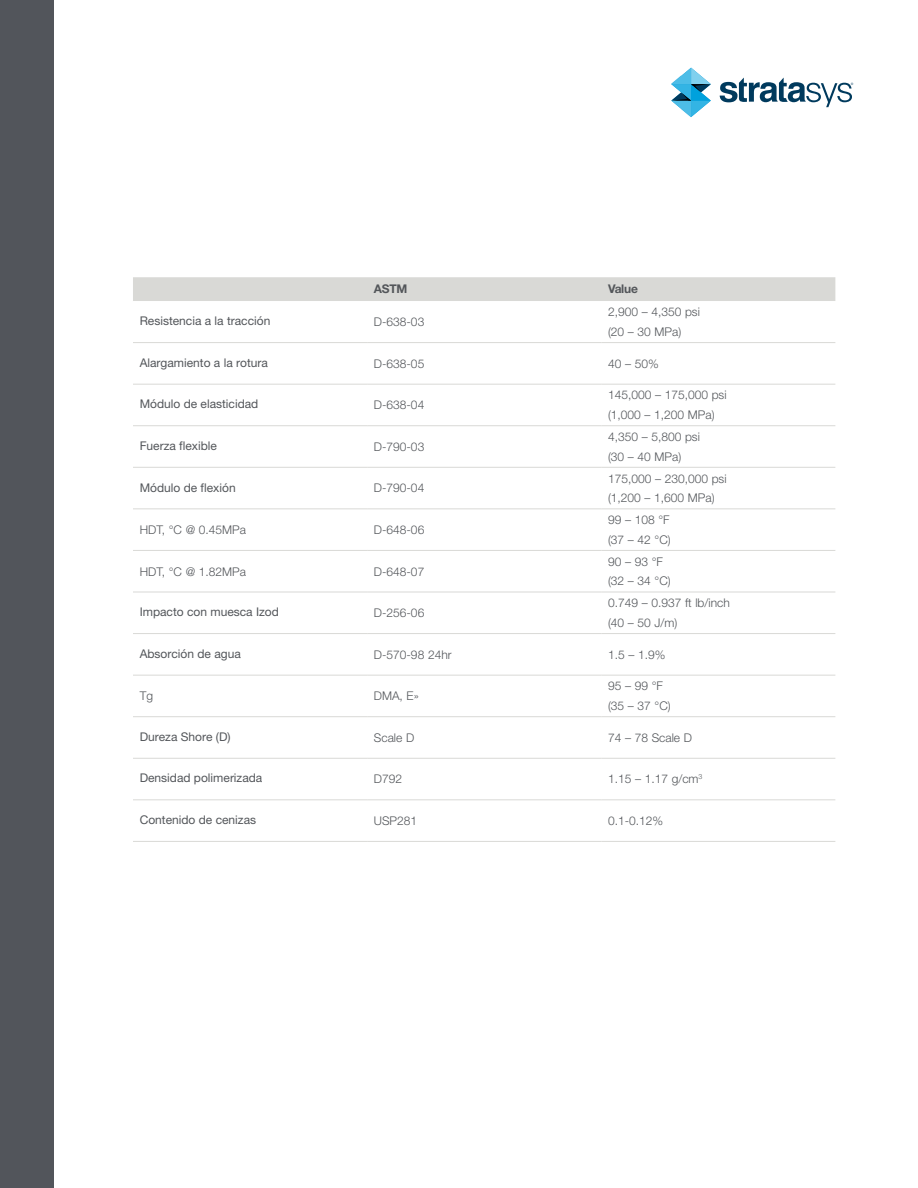
<style>
.page{position:relative;width:918px;height:1188px;background:#fff}
.page>*{position:absolute;margin:0;border:0;box-sizing:border-box;transform-origin:0 0}
.t1{font:300 12px/19.5px "Helvetica Neue LT Std";color:#53565a}
.t2{font:12px "Helvetica Neue LT Std";color:#53565a}
.t3{font:700 12px "Helvetica Neue LT Std";letter-spacing:-.02em;color:#53565a}
</style>
<div class="page">
<svg style="left:671px;top:68px;width:40px;height:49px"></svg>
<svg style="left:720px;top:78px;width:133px;height:29px"></svg>
<div style="left:0;top:0;width:54px;height:1188px;background:#52555b"></div>
<div style="left:133px;top:277px;width:702px;height:24px;background:#d9d9d6"></div>
<svg style="left:133px;top:383px;width:702px;height:418px"></svg>
<hr style="left:601px;top:342px;width:234px;height:1px;background:#d9d9d6">
<hr style="left:601px;top:384px;width:234px;height:1px;background:#d9d9d6">
<hr style="left:601px;top:425px;width:234px;height:1px;background:#d9d9d6">
<hr style="left:601px;top:467px;width:234px;height:1px;background:#d9d9d6">
<hr style="left:601px;top:508px;width:234px;height:1px;background:#d9d9d6">
<hr style="left:601px;top:550px;width:234px;height:1px;background:#d9d9d6">
<hr style="left:601px;top:592px;width:234px;height:1px;background:#d9d9d6">
<hr style="left:601px;top:633px;width:234px;height:1px;background:#d9d9d6">
<hr style="left:601px;top:675px;width:234px;height:1px;background:#d9d9d6">
<hr style="left:601px;top:716px;width:234px;height:1px;background:#d9d9d6">
<hr style="left:601px;top:758px;width:234px;height:1px;background:#d9d9d6">
<hr style="left:601px;top:799px;width:234px;height:1px;background:#d9d9d6">
<hr style="left:601px;top:841px;width:234px;height:1px;background:#d9d9d6">
<hr style="left:133px;top:342px;width:234px;height:1px;background:#d9d9d6">
<hr style="left:367px;top:342px;width:234px;height:1px;background:#d9d9d6">
<hr style="left:133px;top:384px;width:234px;height:1px;background:#d9d9d6">
<hr style="left:367px;top:384px;width:234px;height:1px;background:#d9d9d6">
<hr style="left:133px;top:425px;width:234px;height:1px;background:#d9d9d6">
<hr style="left:367px;top:425px;width:234px;height:1px;background:#d9d9d6">
<hr style="left:133px;top:467px;width:234px;height:1px;background:#d9d9d6">
<hr style="left:367px;top:467px;width:234px;height:1px;background:#d9d9d6">
<hr style="left:133px;top:508px;width:234px;height:1px;background:#d9d9d6">
<hr style="left:367px;top:508px;width:234px;height:1px;background:#d9d9d6">
<hr style="left:133px;top:550px;width:234px;height:1px;background:#d9d9d6">
<hr style="left:367px;top:550px;width:234px;height:1px;background:#d9d9d6">
<hr style="left:133px;top:592px;width:234px;height:1px;background:#d9d9d6">
<hr style="left:367px;top:592px;width:234px;height:1px;background:#d9d9d6">
<hr style="left:133px;top:633px;width:234px;height:1px;background:#d9d9d6">
<hr style="left:367px;top:633px;width:234px;height:1px;background:#d9d9d6">
<hr style="left:133px;top:675px;width:234px;height:1px;background:#d9d9d6">
<hr style="left:367px;top:675px;width:234px;height:1px;background:#d9d9d6">
<hr style="left:133px;top:716px;width:234px;height:1px;background:#d9d9d6">
<hr style="left:367px;top:716px;width:234px;height:1px;background:#d9d9d6">
<hr style="left:133px;top:758px;width:234px;height:1px;background:#d9d9d6">
<hr style="left:367px;top:758px;width:234px;height:1px;background:#d9d9d6">
<hr style="left:133px;top:799px;width:234px;height:1px;background:#d9d9d6">
<hr style="left:367px;top:799px;width:234px;height:1px;background:#d9d9d6">
<hr style="left:133px;top:841px;width:234px;height:1px;background:#d9d9d6">
<hr style="left:367px;top:841px;width:234px;height:1px;background:#d9d9d6">
<p class="t3" style="left:374px;top:282px;width:35px">ASTM</p>
<p class="t3" style="left:608px;top:282px;width:31px">Value</p>
<p class="t2" style="left:140px;top:314px;width:132px">Resistencia a la tracción</p>
<p class="t1" style="left:374px;top:312px;width:52px">D-638-03</p>
<p class="t1" style="left:608px;top:302px;width:93px">2,900 – 4,350 psi (20 – 30 MPa)</p>
<p class="t2" style="left:140px;top:355px;width:130px">Alargamiento a la rotura</p>
<p class="t1" style="left:374px;top:353px;width:52px">D-638-05</p>
<p class="t1" style="left:608px;top:353px;width:52px">40 – 50%</p>
<p class="t2" style="left:140px;top:397px;width:120px">Módulo de elasticidad</p>
<p class="t1" style="left:374px;top:395px;width:52px">D-638-04</p>
<p class="t1" style="left:608px;top:385px;width:120px">145,000 – 175,000 psi (1,000 – 1,200 MPa)</p>
<p class="t2" style="left:140px;top:439px;width:79px">Fuerza flexible</p>
<p class="t1" style="left:374px;top:437px;width:52px">D-790-03</p>
<p class="t1" style="left:608px;top:427px;width:93px">4,350 – 5,800 psi (30 – 40 MPa)</p>
<p class="t2" style="left:140px;top:480px;width:98px">Módulo de flexión</p>
<p class="t1" style="left:374px;top:478px;width:52px">D-790-04</p>
<p class="t1" style="left:608px;top:468px;width:120px">175,000 – 230,000 psi (1,200 – 1,600 MPa)</p>
<p class="t1" style="left:140px;top:520px;width:108px">HDT, °C @ 0.45MPa</p>
<p class="t1" style="left:374px;top:520px;width:52px">D-648-06</p>
<p class="t1" style="left:608px;top:510px;width:64px">99 – 108 °F (37 – 42 °C)</p>
<p class="t1" style="left:140px;top:561px;width:108px">HDT, °C @ 1.82MPa</p>
<p class="t1" style="left:374px;top:561px;width:52px">D-648-07</p>
<p class="t1" style="left:608px;top:552px;width:64px">90 – 93 °F (32 – 34 °C)</p>
<p class="t2" style="left:140px;top:605px;width:141px">Impacto con muesca Izod</p>
<p class="t1" style="left:374px;top:603px;width:52px">D-256-06</p>
<p class="t1" style="left:608px;top:593px;width:123px">0.749 – 0.937 ft lb/inch (40 – 50 J/m)</p>
<p class="t2" style="left:140px;top:646px;width:103px">Absorción de agua</p>
<p class="t1" style="left:374px;top:644px;width:79px">D-570-98 24hr</p>
<p class="t1" style="left:608px;top:644px;width:59px">1.5 – 1.9%</p>
<p class="t1" style="left:140px;top:686px;width:15px">Tg</p>
<p class="t1" style="left:374px;top:686px;width:47px">DMA, E»</p>
<p class="t1" style="left:608px;top:676px;width:64px">95 – 99 °F (35 – 37 °C)</p>
<p class="t2" style="left:140px;top:729px;width:92px">Dureza Shore (D)</p>
<p class="t1" style="left:374px;top:728px;width:42px">Scale D</p>
<p class="t1" style="left:608px;top:728px;width:86px">74 – 78 Scale D</p>
<p class="t2" style="left:140px;top:771px;width:124px">Densidad polimerizada</p>
<p class="t1" style="left:374px;top:769px;width:30px">D792</p>
<p class="t1" style="left:608px;top:769px;width:96px">1.15 – 1.17 g/cm<sup>3</sup></p>
<p class="t2" style="left:140px;top:813px;width:118px">Contenido de cenizas</p>
<p class="t1" style="left:374px;top:811px;width:45px">USP281</p>
<p class="t1" style="left:608px;top:811px;width:57px">0.1-0.12%</p>
</div>
